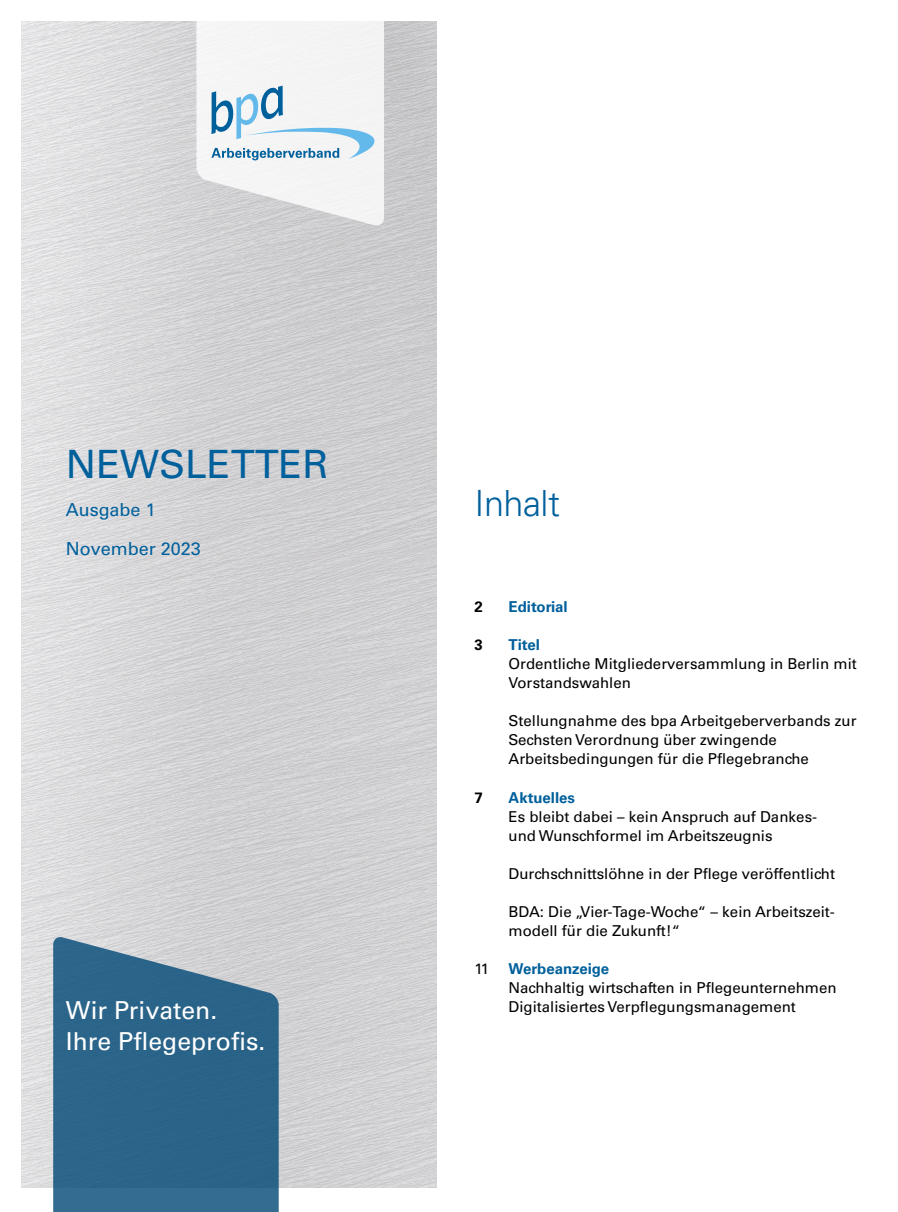
<style>
.page{position:relative;width:898px;height:1212px;background:#fff}
.page>*{position:absolute;margin:0;border:0;box-sizing:border-box;transform-origin:0 0}
.t1{font:39px "Univers LT Std";color:#00609c}
.t2{font:300 36px "Univers LT Std";letter-spacing:-.015em;color:#00609c}
.t3{font:24.75px/31.5px "Univers LT Std";color:#fff}
.t4{font:18px/38.1px "Univers LT Std";color:#00609c}
.t5{font:15px/19px "Univers LT Std";color:#000}
.t6{font:700 15px "Univers LT Std";color:#00609c}
.t7{font:700 15px "Univers LT Std";color:#000}
</style>
<div class="page">
<img style="left:21px;top:21px;width:415px;height:1167px">
<svg style="left:196px;top:21px;width:188px;height:207px"></svg>
<svg style="left:53px;top:935px;width:225px;height:277px;background:#3e7192"></svg>
<h1 class="t1" style="left:66px;top:441px;width:264px">NEWSLETTER</h1>
<p class="t4" style="left:66px;top:491px;width:136px">Ausgabe 1<br>November 2023</p>
<h3 class="t3" style="left:66px;top:994px;width:201px">Wir Privaten.<br>Ihre Pflegeprofis.</h3>
<h2 class="t2" style="left:474px;top:482px;width:87px">Inhalt</h2>
<p class="t7" style="left:474px;top:598px;width:10px">2</p>
<p class="t6" style="left:508px;top:598px;width:61px">Editorial</p>
<p class="t7" style="left:474px;top:636px;width:10px">3</p>
<p class="t6" style="left:508px;top:636px;width:33px">Titel</p>
<p class="t5" style="left:508px;top:654px;width:349px">Ordentliche Mitgliederversammlung in Berlin mit<br>Vorstandswahlen</p>
<p class="t5" style="left:508px;top:711px;width:349px">Stellungnahme des bpa Arbeitgeberverbands zur<br>Sechsten Verordnung über zwingende<br>Arbeitsbedingungen für die Pflegebranche</p>
<p class="t7" style="left:474px;top:788px;width:10px">7</p>
<p class="t6" style="left:508px;top:788px;width:68px">Aktuelles</p>
<p class="t5" style="left:508px;top:807px;width:310px">Es bleibt dabei – kein Anspruch auf Dankes&shy;und Wunschformel im Arbeitszeugnis</p>
<p class="t5" style="left:508px;top:864px;width:328px">Durchschnittslöhne in der Pflege veröffentlicht</p>
<p class="t5" style="left:508px;top:902px;width:327px">BDA: Die „Vier-Tage-Woche“ – kein Arbeitszeit&shy;modell für die Zukunft!“</p>
<p class="t5" style="left:474px;top:959px;width:16px">11</p>
<p class="t6" style="left:508px;top:960px;width:102px">Werbeanzeige</p>
<p class="t5" style="left:508px;top:979px;width:329px">Nachhaltig wirtschaften in Pflegeunternehmen<br>Digitalisiertes Verpflegungsmanagement</p>
</div>
